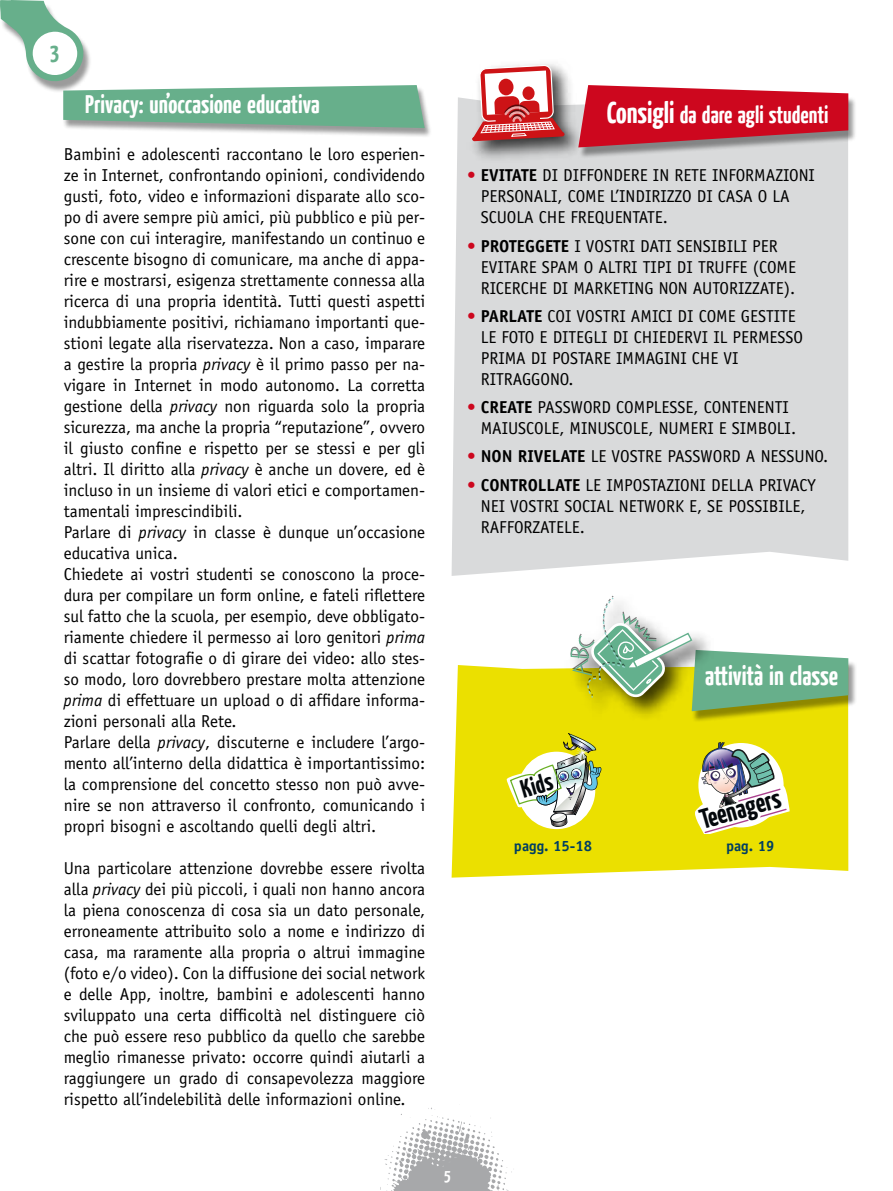
<style>
.page{position:relative;width:893px;height:1191px;background:#fff}
.page>*{position:absolute;margin:0;border:0;box-sizing:border-box;transform-origin:0 0}
.t1{font:700 27.9px "Yanone Kaffeesatz";color:#04080c}
.t2{font:700 27px "Yanone Kaffeesatz";color:#fff}
.t3{font:700 25.5px "Yanone Kaffeesatz";letter-spacing:.005em;color:#fff}
.t4{font:700 25.5px "Yanone Kaffeesatz";color:#04080c}
.t5{font:700 24px "Yanone Kaffeesatz";color:#fff}
.t6{font:700 24px "Yanone Kaffeesatz";color:#67af8b}
.t7{font:17.25px/21px "Officina Sans";color:#000}
.t8{font:700 16.5px "Yanone Kaffeesatz";color:#fff}
.t9{font:700 15px "Officina Sans";color:#003e62}
.s1{font-style:italic}
.s2{font-size:30px}
.s3{color:#cd071e}
.s4{font-weight:700}
</style>
<div class="page">
<div style="left:452px;top:97px;width:396px;height:479px;background:#d9dadb"></div>
<div style="left:62px;top:86px;width:370px;height:52px;background:#000;opacity:.4"></div>
<svg style="left:0;top:0;width:425px;height:128px"></svg>
<div style="left:578px;top:88px;width:279px;height:71px;background:#000;opacity:.4"></div>
<svg style="left:578px;top:85px;width:270px;height:62px;background:#ca2f41"></svg>
<div style="left:452px;top:665px;width:396px;height:212px;background:#ebe000"></div>
<div style="left:692px;top:652px;width:165px;height:71px;background:#000;opacity:.4"></div>
<img style="left:507px;top:733px;width:94px;height:94px">
<svg style="left:695px;top:742px;width:95px;height:91px"></svg>
<img style="left:559px;top:665px;width:154px;height:58px">
<svg style="left:570px;top:595px;width:278px;height:116px"></svg>
<img style="left:462px;top:70px;width:116px;height:98px">
<svg style="left:472px;top:64px;width:92px;height:77px"></svg>
<svg style="left:380px;top:1105px;width:132px;height:86px"></svg>
<h3 class="t6" style="left:50px;top:36px;width:11px">3</h3>
<h3 class="t3" style="left:85px;top:87px;width:236px">Privacy: un’occasione educativa</h3>
<p class="t7" style="left:64px;top:144px;width:363px">Bambini e adolescenti raccontano le loro esperien&shy;ze in Internet, confrontando opinioni, condividendo gusti, foto, video e informazioni disparate allo sco&shy;po di avere sempre più amici, più pubblico e più per&shy;sone con cui interagire, manifestando un continuo e crescente bisogno di comunicare, ma anche di appa&shy;rire e mostrarsi, esigenza strettamente connessa alla ricerca di una propria identità. Tutti questi aspetti indubbiamente positivi, richiamano importanti que&shy;stioni legate alla riservatezza. Non a caso, imparare a gestire la propria <span class="s1">privacy</span> è il primo passo per na&shy;vigare in Internet in modo autonomo. La corretta gestione della <span class="s1">privacy</span> non riguarda solo la propria sicurezza, ma anche la propria “reputazione”, ovvero il giusto confine e rispetto per se stessi e per gli altri. Il diritto alla <span class="s1">privacy</span> è anche un dovere, ed è incluso in un insieme di valori etici e comportamen&shy;tamentali imprescindibili.<br>Parlare di <span class="s1">privacy</span> in classe è dunque un’occasione educativa unica.<br>Chiedete ai vostri studenti se conoscono la proce&shy;dura per compilare un form online, e fateli riflettere sul fatto che la scuola, per esempio, deve obbligato&shy;riamente chiedere il permesso ai loro genitori <span class="s1">prima </span>di scattar fotografie o di girare dei video: allo stes&shy;so modo, loro dovrebbero prestare molta attenzione <span class="s1">prima</span> di effettuare un upload o di affidare informa&shy;zioni personali alla Rete.<br>Parlare della <span class="s1">privacy</span>, discuterne e includere l’argo&shy;mento all’interno della didattica è importantissimo: la comprensione del concetto stesso non può avve&shy;nire se non attraverso il confronto, comunicando i propri bisogni e ascoltando quelli degli altri.</p>
<p class="t7" style="left:64px;top:858px;width:363px;text-align:justify">Una particolare attenzione dovrebbe essere rivolta alla <span class="s1">privacy</span> dei più piccoli, i quali non hanno ancora la piena conoscenza di cosa sia un dato personale, erroneamente attribuito solo a nome e indirizzo di casa, ma raramente alla propria o altrui immagine (foto e/o video). Con la diffusione dei social network e delle App, inoltre, bambini e adolescenti hanno sviluppato una certa difficoltà nel distinguere ciò che può essere reso pubblico da quello che sarebbe meglio rimanesse privato: occorre quindi aiutarli a raggiungere un grado di consapevolezza maggiore rispetto all’indelebilità delle informazioni online.</p>
<h3 class="t5" style="left:607px;top:99px;width:223px"><span class="s2">Consigli</span> da dare agli studenti</h3>
<p class="t7" style="left:481px;top:165px;width:336px;text-indent:-14px"><span class="s3">•</span> <span class="s4">EVITATE</span> DI DIFFONDERE IN RETE INFORMAZIONI<br>PERSONALI, COME L’INDIRIZZO DI CASA O LA<br>SCUOLA CHE FREQUENTATE.</p>
<p class="t7" style="left:481px;top:235px;width:317px;text-indent:-14px"><span class="s3">•</span> <span class="s4">PROTEGGETE</span> I VOSTRI DATI SENSIBILI PER<br>EVITARE SPAM O ALTRI TIPI DI TRUFFE (COME<br>RICERCHE DI MARKETING NON AUTORIZZATE).</p>
<p class="t7" style="left:481px;top:305px;width:324px;text-indent:-14px"><span class="s3">•</span> <span class="s4">PARLATE</span> COI VOSTRI AMICI DI COME GESTITE<br>LE FOTO E DITEGLI DI CHIEDERVI IL PERMESSO<br>PRIMA DI POSTARE IMMAGINI CHE VI<br>RITRAGGONO.</p>
<p class="t7" style="left:481px;top:397px;width:317px;text-indent:-14px"><span class="s3">•</span> <span class="s4">CREATE</span> PASSWORD COMPLESSE, CONTENENTI<br>MAIUSCOLE, MINUSCOLE, NUMERI E SIMBOLI.</p>
<p class="t7" style="left:467px;top:446px;width:363px"><span class="s3">•</span> <span class="s4">NON RIVELATE</span> LE VOSTRE PASSWORD A NESSUNO.</p>
<p class="t7" style="left:481px;top:474px;width:336px;text-indent:-14px"><span class="s3">•</span> <span class="s4">CONTROLLATE</span> LE IMPOSTAZIONI DELLA PRIVACY<br>NEI VOSTRI SOCIAL NETWORK E, SE POSSIBILE,<br>RAFFORZATELE.</p>
<h3 class="t4" style="left:517px;top:774px;width:34px;rotate:-16deg">Kids</h3>
<h2 class="t2" style="left:705px;top:658px;width:134px">attività in classe</h2>
<h1 class="t1" style="left:696px;top:803px;width:84px;rotate:-16deg">Teenagers</h1>
<p class="t9" style="left:514px;top:836px;width:80px">pagg. 15-18</p>
<p class="t9" style="left:726px;top:836px;width:50px">pag. 19</p>
<p class="t8" style="left:444px;top:1164px;width:8px">5</p>
</div>
